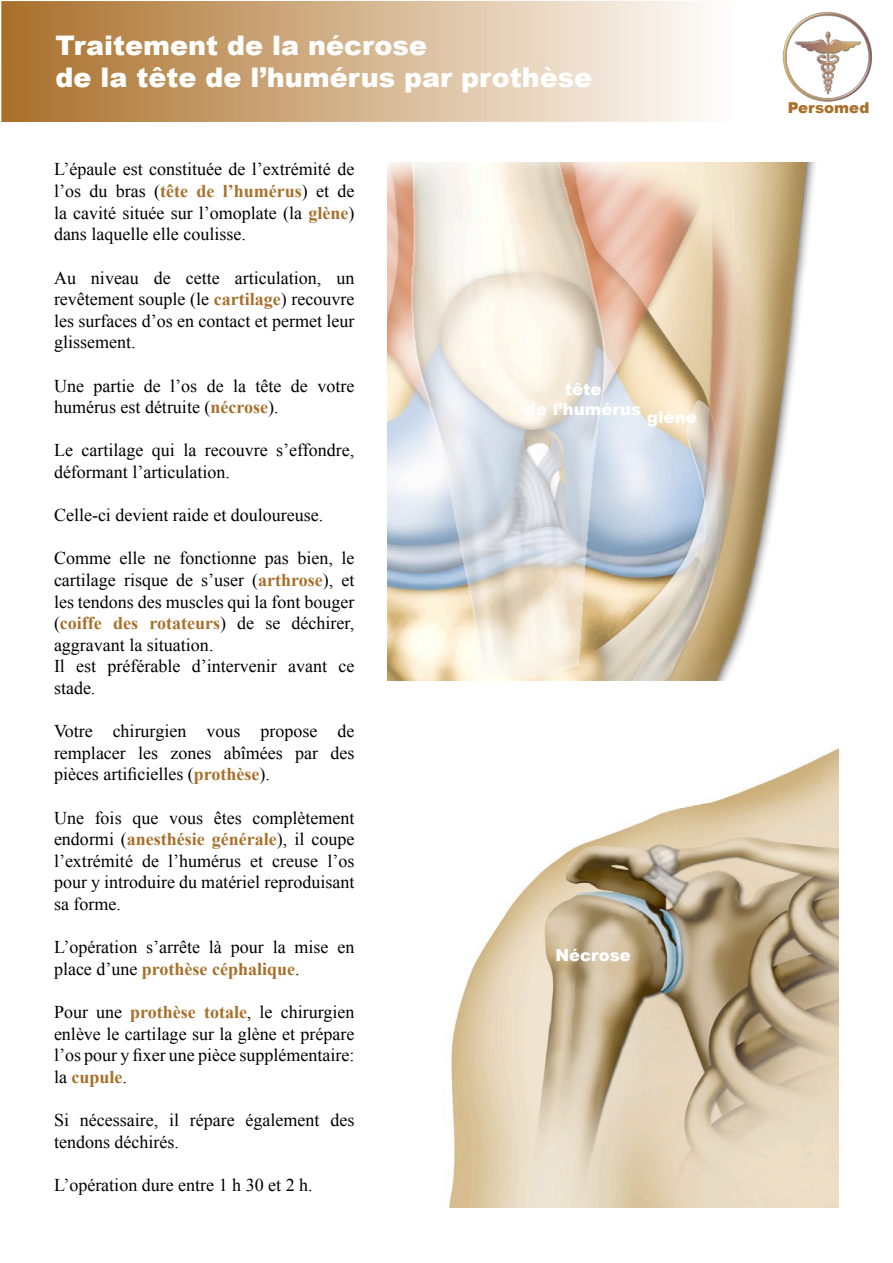
<style>
.page{position:relative;width:893px;height:1263px;background:#fff}
.page>*{position:absolute;margin:0;border:0;box-sizing:border-box;transform-origin:0 0}
.t1{font:900 27px "Arial";color:#fff}
.t2{font:18px/21.6px "Times New Roman";color:#000;text-align:justify}
.t3{font:900 16.5px "Arial";color:#fff}
.t4{font:900 15px "Arial";color:#a8702a}
.s1{font-weight:700;color:#a8702a}
</style>
<div class="page">
<img style="left:449px;top:747px;width:390px;height:461px">
<img style="left:388px;top:163px;width:427px;height:517px">
<div style="left:1px;top:1px;width:742px;height:121px;background:linear-gradient(to right,#a96f29,#fffffe)"></div>
<img style="left:782px;top:11px;width:91px;height:91px">
<p class="t1" style="left:55px;top:30px;width:373px">Traitement de la nécrose</p>
<p class="t1" style="left:55px;top:63px;width:538px">de la tête de l’humérus par prothèse</p>
<p class="t2" style="left:54px;top:158px;width:302px">L’épaule est constituée de l’extrémité de l’os du bras (<span class="s1">tête de l’humérus</span>) et de la cavité située sur l’omoplate (la <span class="s1">glène</span>) dans laquelle elle coulisse.</p>
<p class="t2" style="left:54px;top:266px;width:302px">Au niveau de cette articulation, un revêtement souple (le <span class="s1">cartilage</span>) recouvre les surfaces d’os en contact et permet leur glissement.</p>
<p class="t2" style="left:54px;top:374px;width:302px">Une partie de l’os de la tête de votre humérus est détruite (<span class="s1">nécrose</span>).</p>
<p class="t2" style="left:54px;top:439px;width:302px">Le cartilage qui la recouvre s’effondre, déformant l’articulation.</p>
<p class="t2" style="left:54px;top:504px;width:271px">Celle-ci devient raide et douloureuse.</p>
<p class="t2" style="left:54px;top:547px;width:302px">Comme elle ne fonctionne pas bien, le cartilage risque de s’user (<span class="s1">arthrose</span>), et les tendons des muscles qui la font bouger (<span class="s1">coiffe des rotateurs</span>) de se déchirer, aggravant la situation.</p>
<p class="t2" style="left:54px;top:655px;width:302px">Il est préférable d’intervenir avant ce stade.</p>
<p class="t2" style="left:54px;top:720px;width:302px">Votre chirurgien vous propose de remplacer les zones abîmées par des pièces artificielles (<span class="s1">prothèse</span>).</p>
<p class="t2" style="left:54px;top:806px;width:302px">Une fois que vous êtes complètement endormi (<span class="s1">anesthésie générale</span>), il coupe l’extrémité de l’humérus et creuse l’os pour y introduire du matériel reproduisant sa forme.</p>
<p class="t2" style="left:54px;top:936px;width:302px">L’opération s’arrête là pour la mise en place d’une <span class="s1">prothèse céphalique</span>.</p>
<p class="t2" style="left:54px;top:1001px;width:302px">Pour une <span class="s1">prothèse totale</span>, le chirurgien enlève le cartilage sur la glène et prépare l’os pour y fixer une pièce supplémentaire: la <span class="s1">cupule</span>.</p>
<p class="t2" style="left:54px;top:1109px;width:302px">Si nécessaire, il répare également des tendons déchirés.</p>
<p class="t2" style="left:54px;top:1174px;width:260px">L’opération dure entre 1 h 30 et 2 h.</p>
<p class="t3" style="left:565px;top:380px;width:38px">tête</p>
<p class="t3" style="left:525px;top:400px;width:118px">de l’humérus</p>
<p class="t3" style="left:647px;top:408px;width:51px">glène</p>
<p class="t3" style="left:555px;top:945px;width:77px">Nécrose</p>
<p class="t4" style="left:788px;top:99px;width:83px">Persomed</p>
</div>
